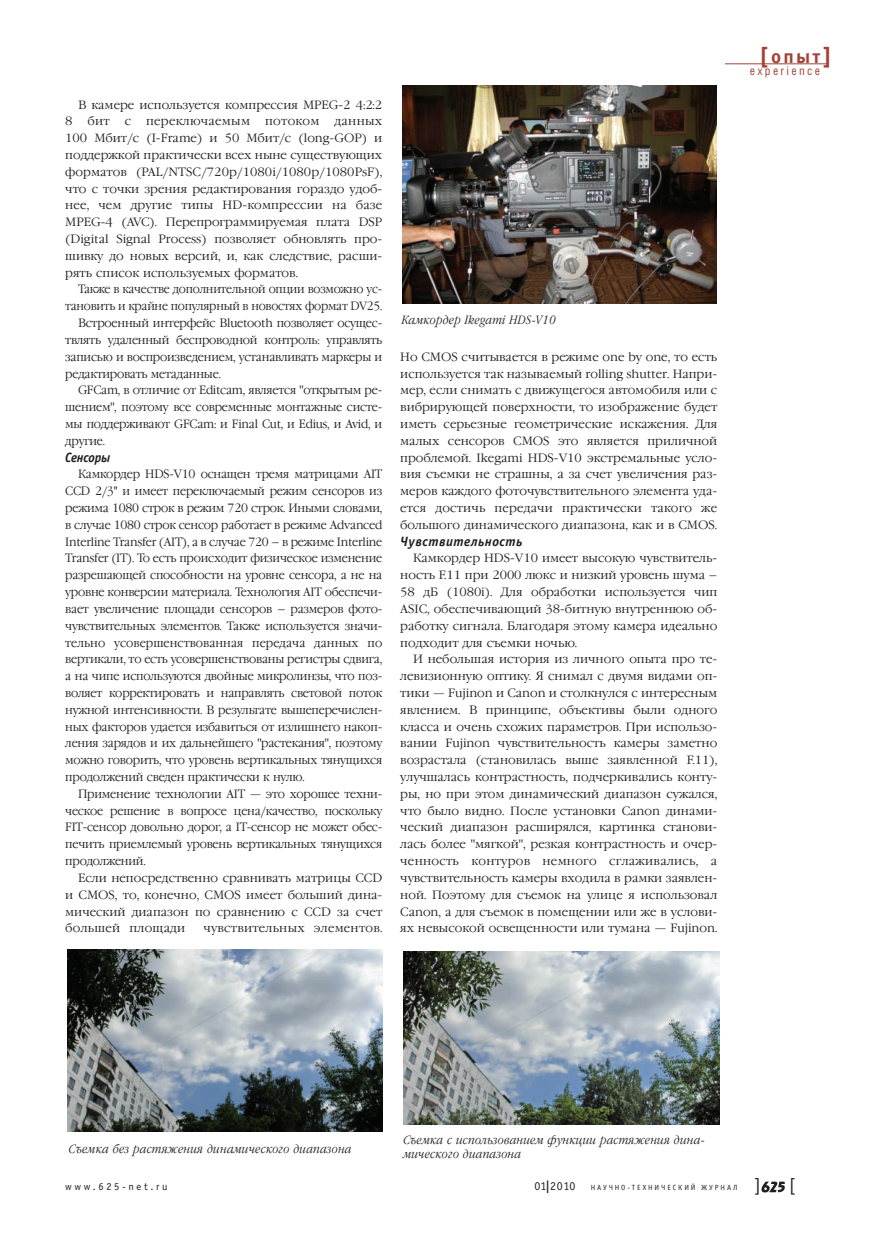
<style>
.page{position:relative;width:893px;height:1234px;background:#fff}
.page>*{position:absolute;margin:0;border:0;box-sizing:border-box;transform-origin:0 0}
.t1{font:700 19.5px "Officina Sans C";color:#a44137}
.t2{font:18px "Officina Sans C";color:#231f20}
.t3{font:italic 700 13.5px "Officina Sans C";letter-spacing:.03em;color:#231f20}
.t4{font:italic 700 13.5px "Officina Sans C";letter-spacing:-.015em;color:#231f20;scale:.95 1}
.t5{font:300 12px/16.8px "Garamond C";color:#231f20}
.t6{font:300 12px "Garamond C";letter-spacing:-.02em;color:#231f20;scale:.95 1}
.t7{font:italic 300 12px/13.5px "Garamond C";letter-spacing:.03em;color:#231f20;scale:.85 1}
.t8{font:300 12px "Garamond C";letter-spacing:-.02em;color:#231f20;scale:.93 1}
.t9{font:300 12px "Garamond C";letter-spacing:.025em;color:#231f20}
.t10{font:300 12px "Garamond C";color:#231f20;scale:.95 1}
.t11{font:300 12px "Garamond C";letter-spacing:.02em;color:#231f20}
.t12{font:12px "Helios Cond";letter-spacing:.19em;color:#a44137}
.t13{font:12px "Officina Sans C";letter-spacing:.025em;color:#231f20}
.t14{font:10.5px "Officina Sans C";letter-spacing:.25em;color:#231f20}
.t15{font:7.5px "Officina Sans C";letter-spacing:.25em;color:#231f20}
.s1{font-size:22.5px}
</style>
<div class="page">
<hr style="left:725px;top:63px;width:103px;height:1px;background:#a44137">
<svg style="left:761px;top:1181px;width:24px;height:11px"></svg>
<img style="left:403px;top:85px;width:313px;height:218px">
<img style="left:67px;top:949px;width:316px;height:182px">
<div style="left:404px;top:951px;width:315px;height:177px;background:linear-gradient(to right,#fff,#fff)"></div>
<img style="left:404px;top:951px;width:315px;height:173px">
<p class="t5" style="left:65px;top:96px;width:318px;text-indent:13px">В камере используется компрессия MPEG-2 4:2:2<br>8 бит с переключаемым</p>
<p class="t9" style="left:265px;top:114px;width:119px">потоком данных</p>
<p class="t5" style="left:65px;top:129px;width:318px">100 Мбит/с (I-Frame) и 50 Мбит/с (long-GOP) и</p>
<p class="t5" style="left:65px;top:146px;width:318px">поддержкой практически всех ныне существующих</p>
<p class="t5" style="left:65px;top:163px;width:319px">форматов (PAL/NTSC/720р/1080i/1080р/1080PsF),</p>
<p class="t5" style="left:65px;top:180px;width:318px">что с точки зрения редактирования гораздо удоб-</p>
<p class="t5" style="left:65px;top:197px;width:318px">нее, чем другие типы HD-компрессии на базе</p>
<p class="t5" style="left:65px;top:213px;width:318px">MPEG-4 (AVC). Перепрограммируемая плата DSP</p>
<p class="t5" style="left:65px;top:230px;width:318px">(Digital Signal Process) позволяет обновлять про-</p>
<p class="t5" style="left:65px;top:247px;width:318px">шивку до новых версий, и, как следствие, расши-</p>
<p class="t5" style="left:65px;top:264px;width:234px">рять список используемых форматов.</p>
<p class="t8" style="left:78px;top:282px;width:329px">Также в качестве дополнительной опции возможно ус-</p>
<p class="t8" style="left:65px;top:299px;width:342px">тановить и крайне популярный в новостях формат DV25.</p>
<p class="t6" style="left:78px;top:316px;width:322px">Встроенный интерфейс Bluetooth позволяет осущес-</p>
<p class="t6" style="left:65px;top:332px;width:335px">твлять удаленный беспроводной контроль: управлять</p>
<p class="t6" style="left:65px;top:349px;width:335px">записью и воспроизведением, устанавливать маркеры и</p>
<p class="t6" style="left:65px;top:366px;width:165px">редактировать метаданные.</p>
<p class="t6" style="left:78px;top:383px;width:322px">GFCam, в отличие от Editcam, является "открытым ре-</p>
<p class="t6" style="left:65px;top:400px;width:335px">шением", поэтому все современные монтажные систе-</p>
<p class="t6" style="left:65px;top:416px;width:335px">мы поддерживают GFCam: и Final Cut, и Edius, и Avid, и</p>
<p class="t10" style="left:65px;top:433px;width:43px">другие.</p>
<p class="t4" style="left:65px;top:449px;width:49px">Сенсоры</p>
<p class="t6" style="left:78px;top:467px;width:322px">Камкордер HDS-V10 оснащен тремя матрицами AIT</p>
<p class="t6" style="left:65px;top:484px;width:335px">CCD 2/3'' и имеет переключаемый режим сенсоров из</p>
<p class="t6" style="left:65px;top:500px;width:335px">режима 1080 строк в режим 720 строк. Иными словами,</p>
<p class="t6" style="left:65px;top:517px;width:335px">в случае 1080 строк сенсор работает в режиме Advanced</p>
<p class="t6" style="left:65px;top:534px;width:335px">Interline Transfer (AIT), а в случае 720 – в режиме Interline</p>
<p class="t6" style="left:65px;top:551px;width:335px">Transfer (IT). То есть происходит физическое изменение</p>
<p class="t6" style="left:65px;top:568px;width:335px">разрешающей способности на уровне сенсора, а не на</p>
<p class="t6" style="left:65px;top:584px;width:335px">уровне конверсии материала. Технология AIT обеспечи-</p>
<p class="t6" style="left:65px;top:601px;width:335px">вает увеличение площади сенсоров – размеров фото-</p>
<p class="t6" style="left:65px;top:618px;width:335px">чувствительных элементов. Также используется значи-</p>
<p class="t10" style="left:65px;top:635px;width:335px">тельно усовершенствованная передача данных по</p>
<p class="t6" style="left:65px;top:652px;width:335px">вертикали, то есть усовершенствованы регистры сдвига,</p>
<p class="t6" style="left:65px;top:668px;width:335px">а на чипе используются двойные микролинзы, что поз-</p>
<p class="t6" style="left:65px;top:685px;width:335px">воляет корректировать и направлять световой поток</p>
<p class="t6" style="left:65px;top:702px;width:335px">нужной интенсивности. В результате вышеперечислен-</p>
<p class="t6" style="left:65px;top:719px;width:335px">ных факторов удается избавиться от излишнего накоп-</p>
<p class="t6" style="left:65px;top:736px;width:335px">ления зарядов и их дальнейшего "растекания", поэтому</p>
<p class="t6" style="left:65px;top:752px;width:335px">можно говорить, что уровень вертикальных тянущихся</p>
<p class="t6" style="left:65px;top:769px;width:253px">продолжений сведен практически к нулю.</p>
<p class="t6" style="left:78px;top:786px;width:322px">Применение технологии AIT — это хорошее техни-</p>
<p class="t6" style="left:65px;top:803px;width:335px">ческое решение в вопросе цена/качество, поскольку</p>
<p class="t6" style="left:65px;top:820px;width:335px">FIT-сенсор довольно дорог, а IT-сенсор не может обес-</p>
<p class="t6" style="left:65px;top:836px;width:335px">печить приемлемый уровень вертикальных тянущихся</p>
<p class="t6" style="left:65px;top:853px;width:86px">продолжений.</p>
<p class="t5" style="left:78px;top:869px;width:306px">Если непосредственно сравнивать матрицы CCD</p>
<p class="t5" style="left:65px;top:885px;width:318px">и CMOS, то, конечно, CMOS имеет больший дина-</p>
<p class="t5" style="left:65px;top:902px;width:318px">мический диапазон по сравнению с CCD за счет</p>
<p class="t11" style="left:65px;top:920px;width:122px">большей площади</p>
<p class="t11" style="left:204px;top:920px;width:180px">чувствительных элементов.</p>
<p class="t7" style="left:402px;top:313px;width:183px">Камкордер Ikegami HDS-V10</p>
<p class="t5" style="left:400px;top:348px;width:318px;text-align:justify">Но CMOS считывается в режиме one by one, то есть используется так называемый rolling shutter. Напри&shy;мер, если снимать с движущегося автомобиля или с вибрирующей поверхности, то изображение будет иметь серьезные геометрические искажения. Для малых сенсоров CMOS это является приличной проблемой. Ikegami HDS-V10 экстремальные усло&shy;вия съемки не страшны, а за счет увеличения раз&shy;меров каждого фоточувствительного элемента уда&shy;ется достичь передачи практически такого же большого динамического диапазона, как и в CMOS.</p>
<p class="t3" style="left:400px;top:533px;width:124px">Чувствительность</p>
<p class="t5" style="left:413px;top:549px;width:306px">Камкордер HDS-V10 имеет высокую чувствитель-</p>
<p class="t5" style="left:400px;top:566px;width:318px">ность F.11 при 2000 люкс и низкий уровень шума –</p>
<p class="t5" style="left:400px;top:583px;width:318px">58 дБ (1080i). Для обработки используется чип</p>
<p class="t5" style="left:400px;top:600px;width:318px">ASIC, обеспечивающий 38-битную внутреннюю об-</p>
<p class="t5" style="left:400px;top:617px;width:318px">работку сигнала. Благодаря этому камера идеально</p>
<p class="t5" style="left:400px;top:633px;width:178px">подходит для съемки ночью.</p>
<p class="t5" style="left:413px;top:650px;width:306px">И небольшая история из личного опыта про те-</p>
<p class="t5" style="left:400px;top:667px;width:318px">левизионную оптику. Я снимал с двумя видами оп-</p>
<p class="t5" style="left:400px;top:684px;width:318px">тики — Fujinon и Canon и столкнулся с интересным</p>
<p class="t5" style="left:400px;top:701px;width:318px">явлением. В принципе, объективы были одного</p>
<p class="t5" style="left:400px;top:717px;width:318px">класса и очень схожих параметров. При использо-</p>
<p class="t5" style="left:400px;top:734px;width:318px">вании Fujinon чувствительность камеры заметно</p>
<p class="t5" style="left:400px;top:751px;width:318px">возрастала (становилась выше заявленной F.11),</p>
<p class="t5" style="left:400px;top:768px;width:318px">улучшалась контрастность, подчеркивались конту-</p>
<p class="t5" style="left:400px;top:785px;width:318px">ры, но при этом динамический диапазон сужался,</p>
<p class="t5" style="left:400px;top:801px;width:318px">что было видно. После установки Canon динами-</p>
<p class="t5" style="left:400px;top:818px;width:318px">ческий диапазон расширялся, картинка станови-</p>
<p class="t5" style="left:400px;top:835px;width:318px">лась более "мягкой", резкая контрастность и очер-</p>
<p class="t9" style="left:400px;top:853px;width:318px">ченность контуров немного сглаживались, а</p>
<p class="t5" style="left:400px;top:869px;width:318px">чувствительность камеры входила в рамки заявлен-</p>
<p class="t5" style="left:400px;top:885px;width:318px">ной. Поэтому для съемок на улице я использовал</p>
<p class="t5" style="left:400px;top:902px;width:318px">Canon, а для съемок в помещении или же в услови-</p>
<p class="t5" style="left:400px;top:919px;width:318px">ях невысокой освещенности или тумана — Fujinon.</p>
<p class="t1" style="left:759px;top:45px;width:74px"><span class="s1">[</span>опыт<span class="s1">]</span></p>
<p class="t12" style="left:750px;top:67px;width:71px">experience</p>
<p class="t7" style="left:69px;top:1141px;width:334px">Съемка без растяжения динамического диапазона</p>
<p class="t7" style="left:403px;top:1133px;width:356px">Съемка с использованием функции растяжения дина&shy;мического диапазона</p>
<p class="t14" style="left:65px;top:1180px;width:104px">www.625-net.ru</p>
<p class="t13" style="left:534px;top:1178px;width:43px">01❘2010</p>
<p class="t15" style="left:591px;top:1182px;width:148px">НАУЧНО-ТЕХНИЧЕСКИЙ ЖУРНАЛ</p>
<p class="t2" style="left:754px;top:1174px;width:8px">]</p>
</div>
